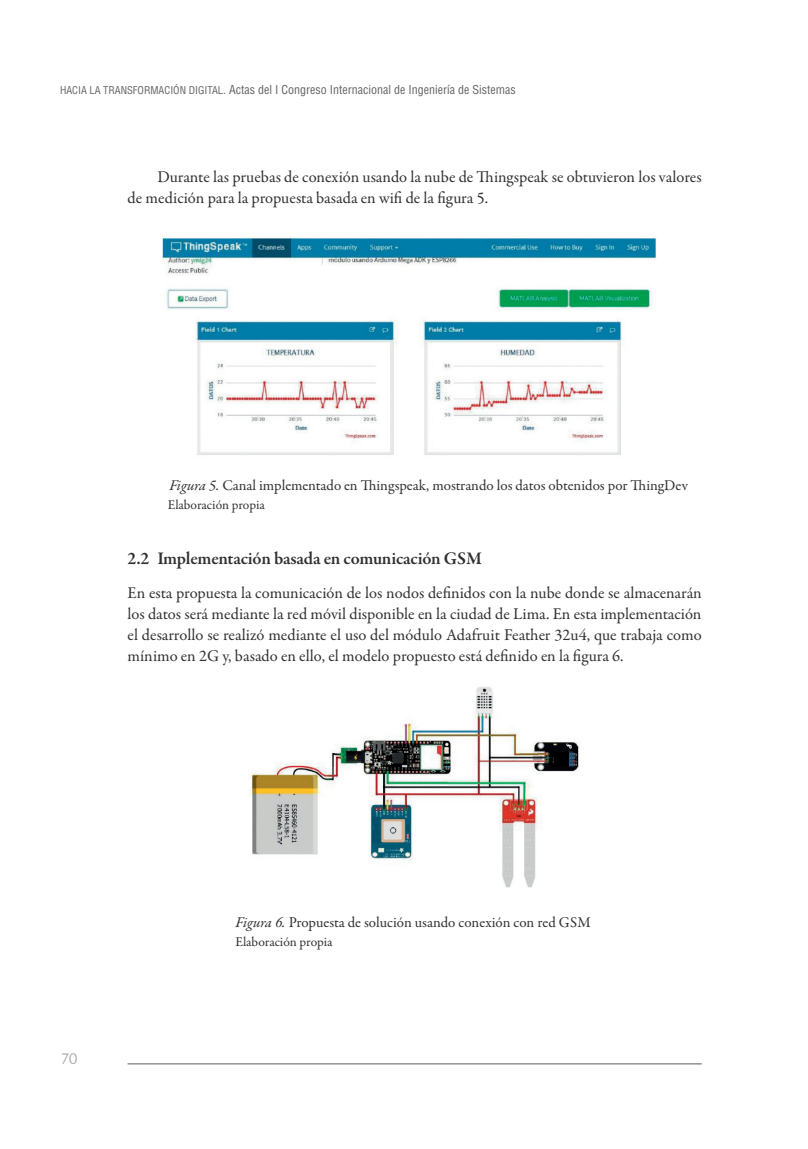
<style>
.page{position:relative;width:808px;height:1149px;background:#fff}
.page>*{position:absolute;margin:0;border:0;box-sizing:border-box;transform-origin:0 0}
._10B_Intertit_2{font:600 18px "Garamond Premr Pro";letter-spacing:-.01em;color:#312f30}
._07_txt_inicio{font:16.5px/21px "Garamond Premr Pro";color:#312f30;text-align:justify}
._08_txt_cuerpo{font:16.5px/21px "Garamond Premr Pro";color:#312f30}
._11_Figura_tit{font:15px "Garamond Premr Pro";color:#312f30}
.t1{font:15px "Futura BT";color:#57585a}
._13-fuente{font:13.5px "Garamond Premr Pro";color:#312f30}
.t2{font:condensed 12px "Helvetica LT Std";color:#636366}
.s1{font-size:10.5px}
.s2{font-style:italic}
</style>
<div class="page">
<hr style="left:128px;top:1063px;width:574px;height:1px;background:#57585a">
<img style="left:162px;top:238px;width:494px;height:217px">
<img style="left:250px;top:687px;width:329px;height:201px">
<p class="t2" style="left:60px;top:82px;width:457px"><span class="s1">HACIA LA TRANSFORMACIÓN DIGITAL</span>. Actas del I Congreso Internacional de Ingeniería de Sistemas</p>
<p class="_08_txt_cuerpo" style="left:128px;top:167px;width:575px;text-indent:30px">Durante las pruebas de conexión usando la nube de Thingspeak se obtuvieron los valores de medición para la propuesta basada en wifi de la figura 5.</p>
<p class="_11_Figura_tit" style="left:169px;top:476px;width:520px"><span class="s2">Figura 5.</span> Canal implementado en Thingspeak, mostrando los datos obtenidos por ThingDev</p>
<p class="_13-fuente" style="left:168px;top:496px;width:99px">Elaboración propia</p>
<p class="_10B_Intertit_2" style="left:128px;top:547px;width:356px">2.2 Implementación basada en comunicación GSM</p>
<p class="_07_txt_inicio" style="left:128px;top:582px;width:576px">En esta propuesta la comunicación de los nodos definidos con la nube donde se almacenarán los datos será mediante la red móvil disponible en la ciudad de Lima. En esta implementación el desarrollo se realizó mediante el uso del módulo Adafruit Feather 32u4, que trabaja como mínimo en 2G y, basado en ello, el modelo propuesto está definido en la figura 6.</p>
<p class="t1" style="left:60px;top:1049px;width:19px">70</p>
<p class="_11_Figura_tit" style="left:236px;top:912px;width:357px"><span class="s2">Figura 6.</span> Propuesta de solución usando conexión con red GSM</p>
<p class="_13-fuente" style="left:236px;top:933px;width:99px">Elaboración propia</p>
</div>
